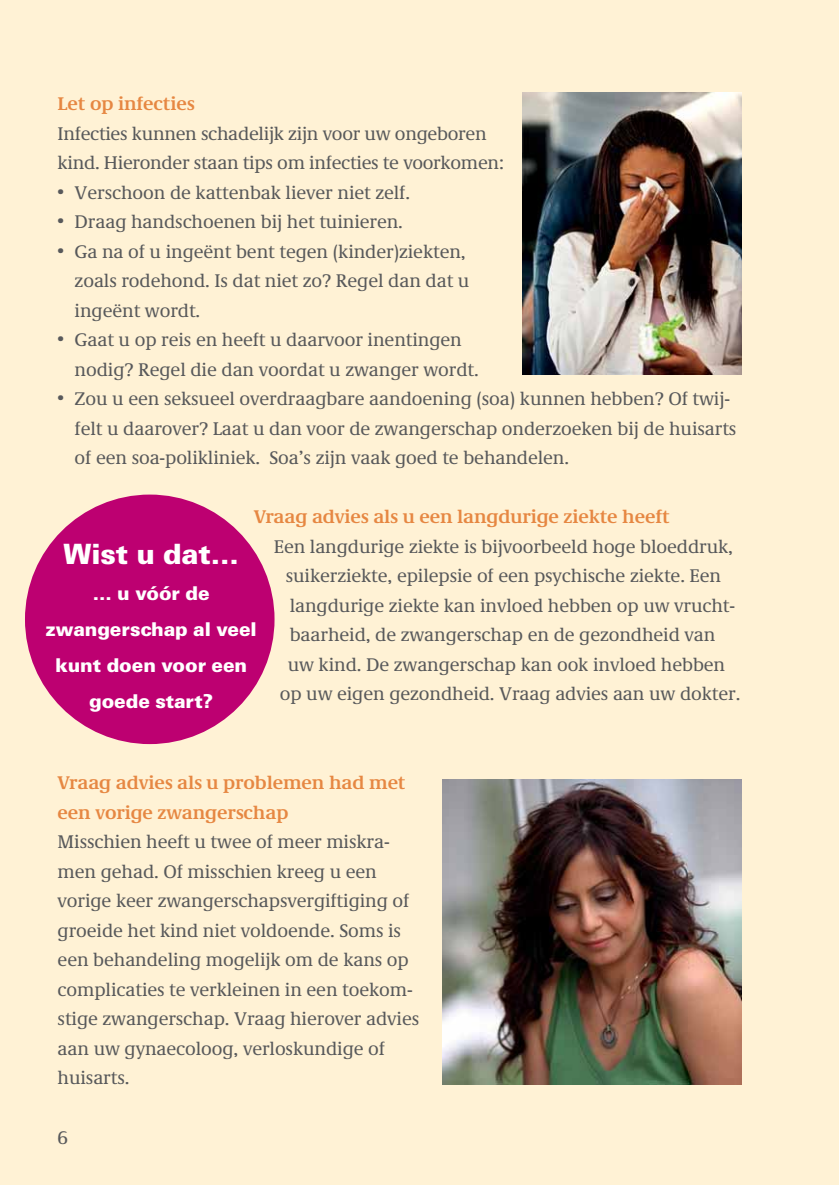
<style>
.page{position:relative;width:839px;height:1185px;background:#fff2d5}
.page>*{position:absolute;margin:0;border:0;box-sizing:border-box;transform-origin:0 0}
.t1{font:900 28px "Univers LT Std";letter-spacing:-.005em;color:#fff}
.t2{font:19px/29.6px "RIVM Demos";letter-spacing:-.005em;color:#58595b}
.t3{font:700 19px/29.6px "RIVM Demos";letter-spacing:-.005em;color:#e68742}
.t4{font:900 19px/36px "Univers LT Std";letter-spacing:-.005em;color:#fff;text-align:center}
</style>
<div class="page">
<div style="left:25px;top:494px;width:249px;height:250px;background:#bd0071;border-radius:50%"></div>
<img style="left:522px;top:92px;width:219px;height:283px">
<img style="left:442px;top:779px;width:299px;height:305px">
<p class="t3" style="left:58px;top:89px;width:138px">Let op infecties</p>
<p class="t2" style="left:58px;top:118px;width:448px">Infecties kunnen schadelijk zijn voor uw ongeboren kind. Hieronder staan tips om infecties te voorkomen:</p>
<p class="t2" style="left:58px;top:177px;width:354px">• Verschoon de kattenbak liever niet zelf.</p>
<p class="t2" style="left:58px;top:207px;width:347px">• Draag handschoenen bij het tuinieren.</p>
<p class="t2" style="left:75px;top:236px;width:396px;text-indent:-17px">• Ga na of u ingeënt bent tegen (kinder)ziekten, zoals rodehond. Is dat niet zo? Regel dan dat u ingeënt wordt.</p>
<p class="t2" style="left:75px;top:325px;width:405px;text-indent:-17px">• Gaat u op reis en heeft u daarvoor inentingen nodig? Regel die dan voordat u zwanger wordt.</p>
<p class="t2" style="left:75px;top:384px;width:663px;text-indent:-17px">• Zou u een seksueel overdraagbare aandoening (soa) kunnen hebben? Of twij&shy;felt u daarover? Laat u dan voor de zwangerschap onderzoeken bij de huisarts of een soa-polikliniek. Soa’s zijn vaak goed te behandelen.</p>
<p class="t3" style="left:254px;top:502px;width:417px">Vraag advies als u een langdurige ziekte heeft</p>
<p class="t2" style="left:274px;top:531px;width:468px;text-align:center">Een langdurige ziekte is bijvoorbeeld hoge bloeddruk, suikerziekte, epilepsie of een psychische ziekte. Een langdurige ziekte kan invloed hebben op uw vrucht&shy;baarheid, de zwangerschap en de gezondheid van<br>uw kind. De zwangerschap kan ook invloed hebben<br>op uw eigen gezondheid. Vraag advies aan uw dokter.</p>
<h1 class="t1" style="left:64px;top:536px;width:177px">Wist u dat…</h1>
<p class="t4" style="left:45px;top:575px;width:213px">… u vóór de zwangerschap al veel kunt doen voor een goede start?</p>
<p class="t3" style="left:58px;top:767px;width:349px">Vraag advies als u problemen had met een vorige zwangerschap</p>
<p class="t2" style="left:58px;top:826px;width:363px">Misschien heeft u twee of meer miskra&shy;men gehad. Of misschien kreeg u een vorige keer zwangerschapsvergiftiging of groeide het kind niet voldoende. Soms is een behandeling mogelijk om de kans op complicaties te verkleinen in een toekom&shy;stige zwangerschap. Vraag hierover advies aan uw gynaecoloog, verloskundige of huisarts.</p>
<p class="t2" style="left:58px;top:1123px;width:12px">6</p>
</div>
